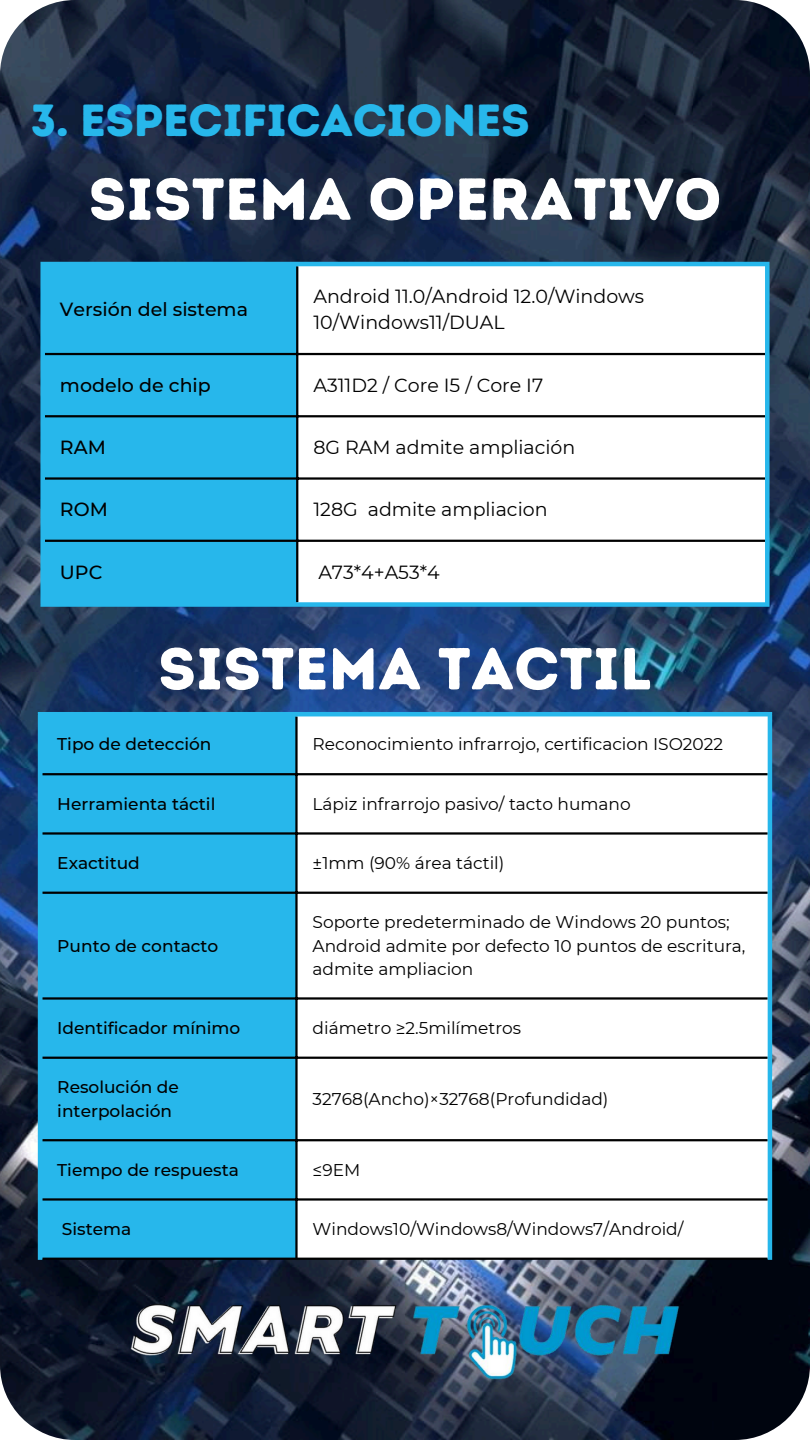
<style>
.page{position:relative;width:810px;height:1440px;background:#fff}
.page>*{position:absolute;margin:0;border:0;box-sizing:border-box;transform-origin:0 0}
.t1{font:59px "Intro Rust Base";letter-spacing:.005em;color:#fff}
.t2{font:45px "Intro Rust Base";letter-spacing:-.01em;color:#27b7eb}
.t3{font:19px/26.2px "Montserrat";color:#000}
.t4{font:500 19px "Montserrat";color:#000}
.t5{font:17px/23.2px "Montserrat";color:#000}
.t6{font:500 17px/23.2px "Montserrat";color:#000}
</style>
<div class="page">
<img style="left:0;top:0;width:810px;height:1440px;border-radius:75px">
<img style="left:112px;top:1267px;width:585px;height:131px">
<div style="left:45px;top:266px;width:251px;height:336px;background:#27b7eb"></div>
<svg style="left:298px;top:266px;width:467px;height:336px"></svg>
<hr style="left:296px;top:266px;width:2px;height:336px;background:#000">
<hr style="left:45px;top:353px;width:720px;height:2px;background:#000">
<hr style="left:45px;top:415px;width:720px;height:2px;background:#000">
<hr style="left:45px;top:477px;width:720px;height:3px;background:#000">
<hr style="left:45px;top:540px;width:720px;height:2px;background:#000">
<div style="left:40px;top:266px;width:5px;height:336px;background:#27b7eb"></div>
<div style="left:765px;top:266px;width:5px;height:336px;background:#27b7eb"></div>
<hr style="left:40px;top:262px;width:730px;height:4px;background:#27b7eb">
<div style="left:40px;top:602px;width:730px;height:5px;background:#27b7eb"></div>
<div style="left:42px;top:716px;width:253px;height:542px;background:#27b7eb"></div>
<svg style="left:298px;top:716px;width:470px;height:542px"></svg>
<hr style="left:295px;top:716px;width:3px;height:542px;background:#000">
<hr style="left:42px;top:773px;width:726px;height:2px;background:#000">
<hr style="left:42px;top:832px;width:726px;height:3px;background:#000">
<hr style="left:42px;top:892px;width:726px;height:2px;background:#000">
<hr style="left:42px;top:997px;width:726px;height:3px;background:#000">
<hr style="left:42px;top:1057px;width:726px;height:2px;background:#000">
<hr style="left:42px;top:1139px;width:726px;height:2px;background:#000">
<hr style="left:42px;top:1198px;width:726px;height:3px;background:#000">
<hr style="left:42px;top:1258px;width:726px;height:2px;background:#000">
<hr style="left:38px;top:716px;width:4px;height:544px;background:#27b7eb">
<hr style="left:768px;top:716px;width:4px;height:544px;background:#27b7eb">
<hr style="left:38px;top:712px;width:734px;height:4px;background:#27b7eb">
<p class="t2" style="left:31px;top:93px;width:501px">3. ESPECIFICACIONES</p>
<h1 class="t1" style="left:89px;top:164px;width:634px">SISTEMA OPERATIVO</h1>
<h1 class="t4" style="left:60px;top:297px;width:190px">Versión del sistema</h1>
<p class="t3" style="left:313px;top:283px;width:332px">Android 11.0/Android 12.0/Windows<br>10/Windows11/DUAL</p>
<p class="t4" style="left:60px;top:374px;width:152px">modelo de chip</p>
<p class="t3" style="left:313px;top:372px;width:231px">A311D2 / Core I5 / Core I7</p>
<p class="t4" style="left:60px;top:436px;width:47px">RAM</p>
<p class="t3" style="left:313px;top:434px;width:264px">8G RAM admite ampliación</p>
<p class="t4" style="left:60px;top:498px;width:49px">ROM</p>
<p class="t3" style="left:313px;top:496px;width:236px">128G admite ampliacion</p>
<p class="t4" style="left:60px;top:560px;width:44px">UPC</p>
<p class="t3" style="left:318px;top:559px;width:123px">A73*4+A53*4</p>
<p class="t1" style="left:158px;top:633px;width:495px">SISTEMA TACTIL</p>
<p class="t6" style="left:57px;top:733px;width:156px">Tipo de detección</p>
<p class="t5" style="left:313px;top:733px;width:412px">Reconocimiento infrarrojo, certificacion ISO2022</p>
<p class="t6" style="left:57px;top:792px;width:160px">Herramienta táctil</p>
<p class="t5" style="left:313px;top:792px;width:320px">Lápiz infrarrojo pasivo/ tacto humano</p>
<p class="t6" style="left:57px;top:851px;width:84px">Exactitud</p>
<p class="t5" style="left:313px;top:851px;width:193px">±1mm (90% área táctil)</p>
<p class="t6" style="left:57px;top:934px;width:163px">Punto de contacto</p>
<p class="t5" style="left:313px;top:911px;width:434px">Soporte predeterminado de Windows 20 puntos;<br>Android admite por defecto 10 puntos de escritura, admite ampliacion</p>
<p class="t6" style="left:57px;top:1016px;width:184px">Identificador mínimo</p>
<p class="t5" style="left:313px;top:1016px;width:210px">diámetro ≥2.5milímetros</p>
<p class="t6" style="left:57px;top:1076px;width:123px">Resolución de interpolación</p>
<p class="t5" style="left:313px;top:1087px;width:297px">32768(Ancho)×32768(Profundidad)</p>
<p class="t6" style="left:57px;top:1158px;width:183px">Tiempo de respuesta</p>
<p class="t5" style="left:313px;top:1158px;width:49px">≤9EM</p>
<p class="t6" style="left:62px;top:1217px;width:71px">Sistema</p>
<p class="t5" style="left:313px;top:1217px;width:372px">Windows10/Windows8/Windows7/Android/</p>
</div>
